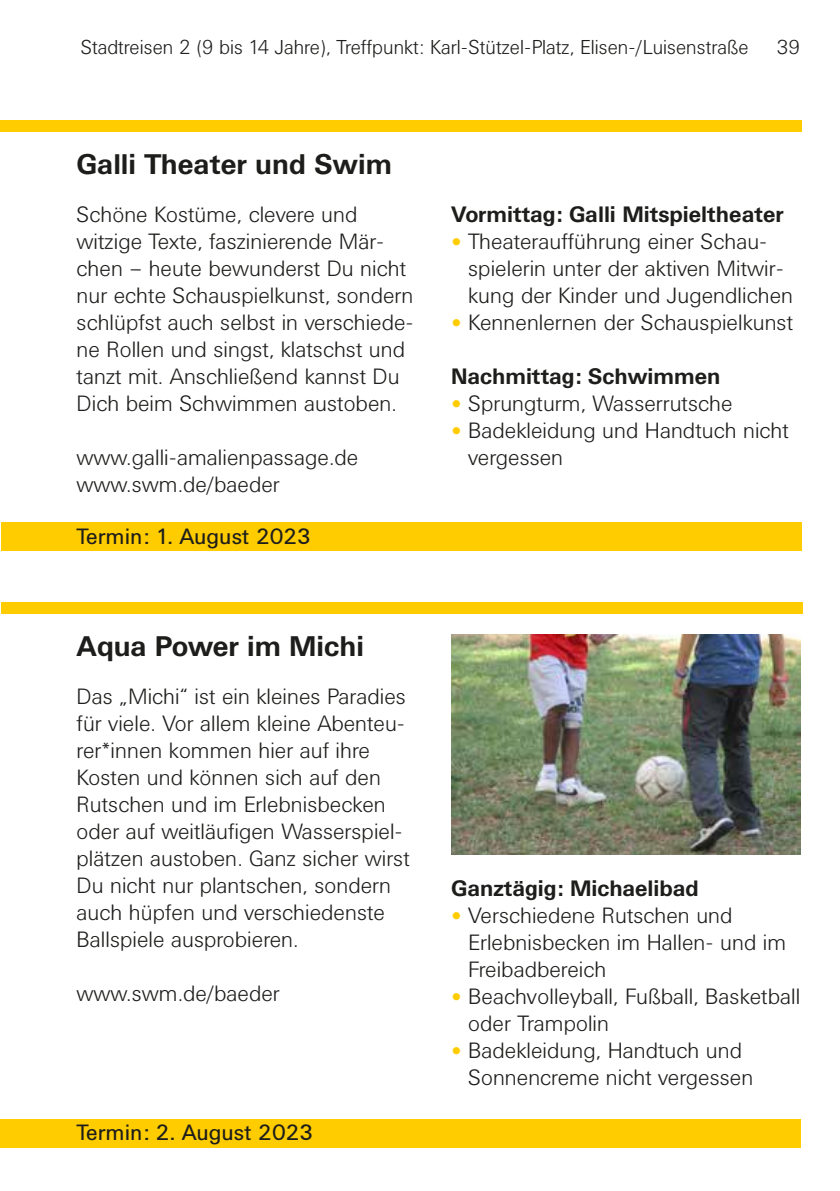
<style>
.page{position:relative;width:840px;height:1191px;background:#fff}
.page>*{position:absolute;margin:0;border:0;box-sizing:border-box;transform-origin:0 0}
.head2{font:700 28px "Univers BQ";color:#1d1d1b}
.fliess11{font:300 22px/27px "Univers BQ";color:#1d1d1b}
.aufz11{font:300 22px/27px "Univers BQ";color:#1d1d1b}
.head_aufz{font:700 22px "Univers BQ";color:#1d1d1b}
.fliess11-2{font:22px "Univers BQ";color:#1d1d1b}
.t1{font:300 20px "Univers BQ";color:#1d1d1b}
.s1{font-size:32px;color:#fc0}
</style>
<div class="page">
<div style="left:0;top:121px;width:801px;height:11px;background:#fc0"></div>
<div style="left:1px;top:522px;width:800px;height:28px;background:#fc0"></div>
<div style="left:1px;top:602px;width:801px;height:11px;background:#fc0"></div>
<div style="left:0;top:1119px;width:799px;height:28px;background:#fc0"></div>
<img style="left:451px;top:635px;width:348px;height:220px">
<p class="t1" style="left:81px;top:37px;width:669px">Stadtreisen 2 (9 bis 14 Jahre), Treffpunkt: Karl-Stützel-Platz, Elisen-/Luisenstraße</p>
<p class="t1" style="left:776px;top:37px;width:25px">39</p>
<p class="head2" style="left:77px;top:148px;width:316px">Galli Theater und Swim</p>
<p class="fliess11" style="left:77px;top:201px;width:338px">Schöne Kostüme, clevere und witzige Texte, faszinierende Mär&shy;chen – heute bewunderst Du nicht nur echte Schauspielkunst, sondern schlüpfst auch selbst in verschiede&shy;ne Rollen und singst, klatschst und tanzt mit. Anschließend kannst Du Dich beim Schwimmen austoben.</p>
<p class="fliess11" style="left:77px;top:444px;width:283px">www.galli-amalienpassage.de</p>
<p class="fliess11" style="left:77px;top:471px;width:205px">www.swm.de/baeder</p>
<p class="fliess11-2" style="left:77px;top:524px;width:236px">Termin: 1. August 2023</p>
<p class="head2" style="left:77px;top:630px;width:289px">Aqua Power im Michi</p>
<p class="fliess11" style="left:77px;top:683px;width:334px">Das „Michi“ ist ein kleines Paradies für viele. Vor allem kleine Abenteu&shy;rer*innen kommen hier auf ihre Kosten und können sich auf den Rutschen und im Erlebnisbecken oder auf weitläufigen Wasserspiel&shy;plätzen austoben. Ganz sicher wirst Du nicht nur plantschen, sondern auch hüpfen und verschiedenste Ballspiele ausprobieren.</p>
<p class="fliess11" style="left:77px;top:980px;width:205px">www.swm.de/baeder</p>
<p class="fliess11-2" style="left:77px;top:1119px;width:238px">Termin: 2. August 2023</p>
<p class="head_aufz" style="left:451px;top:202px;width:334px">Vormittag: Galli Mitspieltheater</p>
<p class="aufz11" style="left:468px;top:228px;width:326px;text-indent:-17px"><span class="s1">•</span> Theateraufführung einer Schau&shy;spielerin unter der aktiven Mitwir&shy;kung der Kinder und Jugendlichen</p>
<p class="aufz11" style="left:451px;top:309px;width:343px"><span class="s1">•</span> Kennenlernen der Schauspielkunst</p>
<p class="head_aufz" style="left:451px;top:364px;width:271px">Nachmittag: Schwimmen</p>
<p class="aufz11" style="left:451px;top:390px;width:283px"><span class="s1">•</span> Sprungturm, Wasserrutsche</p>
<p class="aufz11" style="left:468px;top:417px;width:322px;text-indent:-17px"><span class="s1">•</span> Badekleidung und Handtuch nicht vergessen</p>
<p class="head_aufz" style="left:451px;top:875px;width:249px">Ganztägig: Michaelibad</p>
<p class="aufz11" style="left:468px;top:902px;width:319px;text-indent:-17px"><span class="s1">•</span> Verschiedene Rutschen und<br>Erlebnisbecken im Hallen- und im<br>Freibadbereich</p>
<p class="aufz11" style="left:468px;top:983px;width:333px;text-indent:-17px"><span class="s1">•</span> Beachvolleyball, Fußball, Basketball oder Trampolin</p>
<p class="aufz11" style="left:468px;top:1037px;width:286px;text-indent:-17px"><span class="s1">•</span> Badekleidung, Handtuch und<br>Sonnencreme nicht vergessen</p>
</div>
